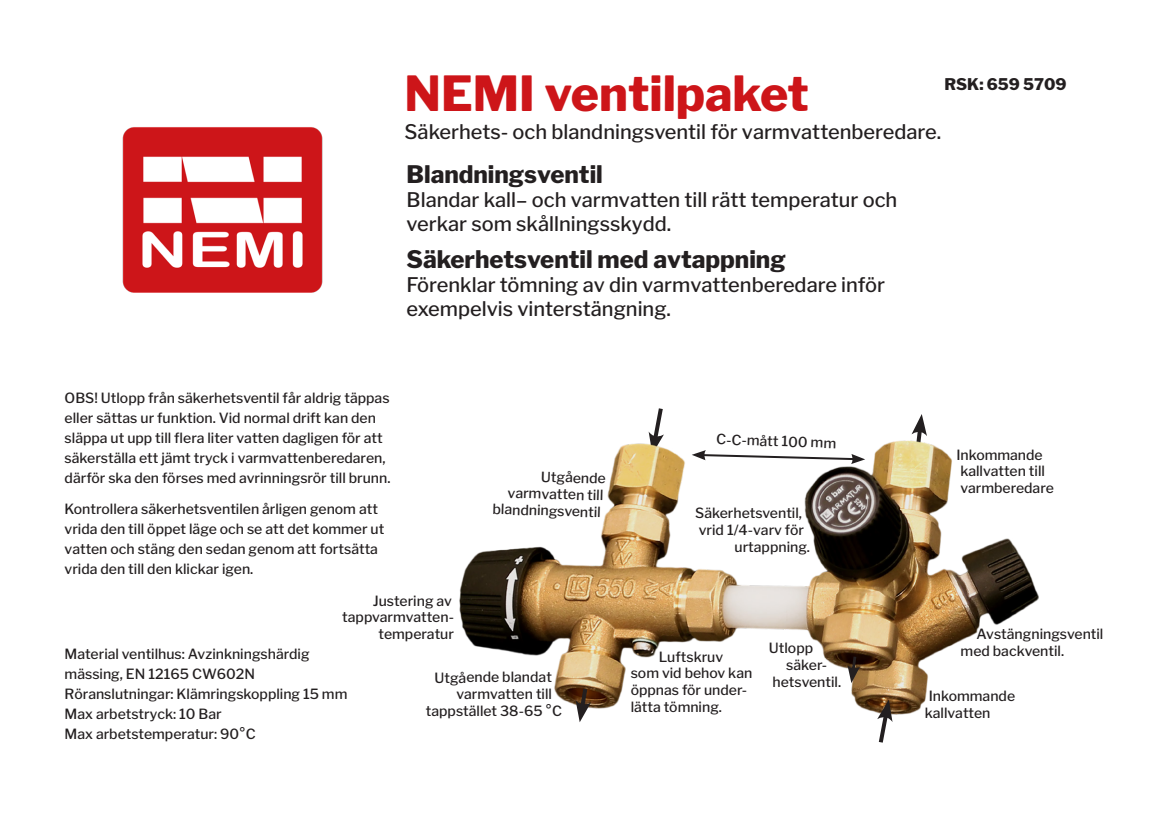
<style>
.page{position:relative;width:1168px;height:828px;background:#fff}
.page>*{position:absolute;margin:0;border:0;box-sizing:border-box;transform-origin:0 0}
.t1{font:800 48px "Libre Franklin";color:#cd1519}
.t2{font:800 24px "Libre Franklin";color:#231f20}
.t3{font:500 20px/24px "Libre Franklin";color:#231f20}
.t4{font:800 16px "Libre Franklin";color:#231f20}
.t5{font:500 14px/20px "Libre Franklin";color:#231f20}
</style>
<div class="page">
<svg style="left:911px;top:414px;width:16px;height:27px"></svg>
<svg style="left:649px;top:408px;width:15px;height:33px"></svg>
<img style="left:460px;top:441px;width:579px;height:273px">
<svg style="left:576px;top:684px;width:15px;height:38px"></svg>
<svg style="left:847px;top:653px;width:13px;height:30px"></svg>
<svg style="left:876px;top:699px;width:16px;height:44px"></svg>
<img style="left:122px;top:127px;width:201px;height:166px">
<svg style="left:688px;top:444px;width:178px;height:20px"></svg>
<p class="t1" style="left:405px;top:64px;width:406px">NEMI ventilpaket</p>
<p class="t4" style="left:944px;top:75px;width:124px">RSK: 659 5709</p>
<p class="t3" style="left:405px;top:120px;width:538px">Säkerhets- och blandningsventil för varmvattenberedare.</p>
<p class="t2" style="left:407px;top:160px;width:198px">Blandningsventil</p>
<p class="t3" style="left:407px;top:188px;width:492px">Blandar kall– och varmvatten till rätt temperatur och verkar som skållningsskydd.</p>
<p class="t2" style="left:407px;top:245px;width:381px">Säkerhetsventil med avtappning</p>
<p class="t3" style="left:407px;top:273px;width:480px">Förenklar tömning av din varmvattenberedare inför exempelvis vinterstängning.</p>
<p class="t5" style="left:65px;top:388px;width:327px">OBS! Utlopp från säkerhetsventil får aldrig täppas eller sättas ur funktion. Vid normal drift kan den släppa ut upp till flera liter vatten dagligen för att säkerställa ett jämt tryck i varmvattenberedaren, därför ska den förses med avrinningsrör till brunn.</p>
<p class="t5" style="left:65px;top:499px;width:321px">Kontrollera säkerhetsventilen årligen genom att vrida den till öppet läge och se att det kommer ut vatten och stäng den sedan genom att fortsätta vrida den till den klickar igen.</p>
<p class="t5" style="left:494px;top:466px;width:114px;line-height:16.8px;text-align:right;rotate:2deg">Utgående varmvatten till blandningsventil</p>
<p class="t5" style="left:717px;top:429px;width:121px;rotate:2deg">C-C-mått 100 mm</p>
<p class="t5" style="left:695px;top:503px;width:108px">Säkerhetsventil,</p>
<p class="t5" style="left:699px;top:520px;width:107px">vrid 1/4-varv för</p>
<p class="t5" style="left:735px;top:537px;width:77px">urtappning.</p>
<p class="t5" style="left:956px;top:444px;width:88px">Inkommande</p>
<p class="t5" style="left:960px;top:463px;width:95px;line-height:16.8px">kallvatten till varmberedare</p>
<p class="t5" style="left:342px;top:592px;width:113px;line-height:16.8px;text-align:right">Justering av tappvarmvatten&shy;temperatur</p>
<p class="t5" style="left:977px;top:624px;width:128px">Avstängningsventil</p>
<p class="t5" style="left:769px;top:638px;width:46px">Utlopp</p>
<p class="t5" style="left:786px;top:655px;width:42px">säker-</p>
<p class="t5" style="left:773px;top:671px;width:70px">hetsventil.</p>
<p class="t5" style="left:65px;top:644px;width:246px">Material ventilhus: Avzinkningshärdig</p>
<p class="t5" style="left:961px;top:641px;width:105px">med backventil.</p>
<p class="t5" style="left:65px;top:664px;width:284px">mässing, EN 12165 CW602N<br>Röranslutningar: Klämringskoppling 15 mm<br>Max arbetstryck: 10 Bar<br>Max arbetstemperatur: 90°C</p>
<p class="t5" style="left:631px;top:648px;width:123px;line-height:16.8px;text-indent:28px">Luftskruv som vid behov kan öppnas för under&shy;lätta tömning.</p>
<p class="t5" style="left:434px;top:667px;width:119px">Utgående blandat</p>
<p class="t5" style="left:456px;top:684px;width:97px">varmvatten till</p>
<p class="t5" style="left:426px;top:701px;width:138px">tappstället 38-65 °C</p>
<p class="t5" style="left:925px;top:688px;width:92px;line-height:16.8px">Inkommande kallvatten</p>
</div>
